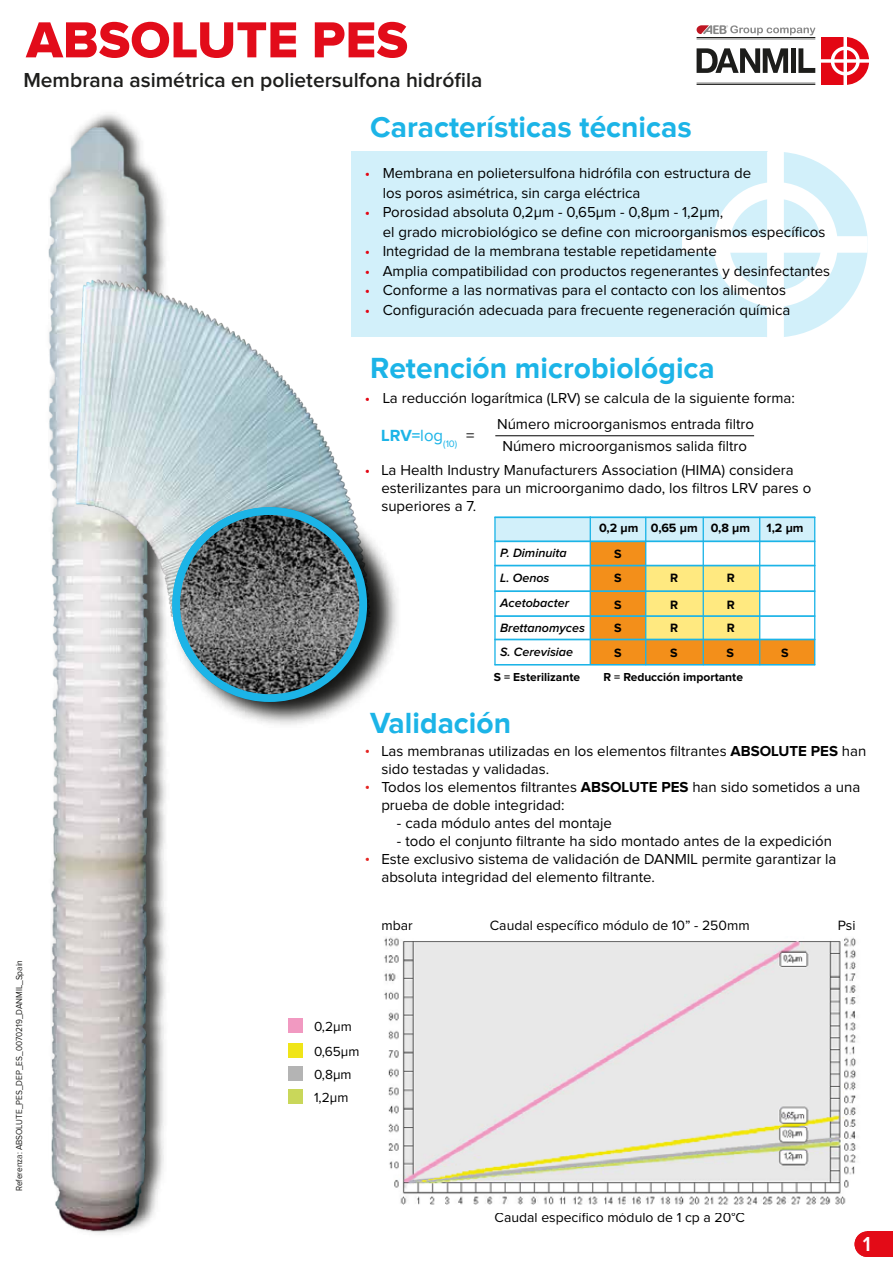
<style>
.page{position:relative;width:893px;height:1263px;background:#fff}
.page>*{position:absolute;margin:0;border:0;box-sizing:border-box;transform-origin:0 0}
.t1{font:52.5px "Proxima Nova Extrabld";color:#e20c1a}
.t2{font:700 30px "Proxima Nova";color:#1cb4e7}
.t3{font:600 21px "Proxima Nova";color:#1d1d1b}
.t4{font:600 21px "Proxima Nova";color:#fff}
.t5{font:700 16.8px "Proxima Nova";color:#1cb4e7}
.t6{font:15px/19.5px "Proxima Nova";color:#000}
.t7{font:15px/19.5px "Proxima Nova";color:#e30613;text-align:justify}
.t8{font:15px "Proxima Nova";color:#e52421}
.t9{font:13.95px "Proxima Nova";color:#000}
.t10{font:13.65px/24.6px "Proxima Nova";color:#000}
.t11{font:italic 600 12.45px/24.8px "Proxima Nova";color:#000}
.t12{font:700 12.45px/26.2px "Proxima Nova";color:#000}
.t13{font:700 12px "Proxima Nova";color:#000}
.t14{font:9px "Proxima Nova";color:#1d1d1b;scale:.92 1}
.s1{font-weight:400}
.s2{font-weight:400;color:#000}
.s3{font-weight:700}
</style>
<div class="page">
<img style="left:48px;top:114px;width:118px;height:1120px">
<div style="left:351px;top:152px;width:416px;height:185px;background:#d2f0fa"></div>
<svg style="left:682px;top:152px;width:186px;height:185px"></svg>
<hr style="left:495px;top:435px;width:259px;height:1px;background:#000">
<div style="left:590px;top:541px;width:56px;height:98px;background:#f38f1a"></div>
<div style="left:495px;top:517px;width:320px;height:24px;background:#d2f0fa"></div>
<div style="left:645px;top:566px;width:58px;height:73px;background:#ffe980"></div>
<div style="left:703px;top:566px;width:56px;height:73px;background:#ffe980"></div>
<div style="left:590px;top:639px;width:225px;height:26px;background:#f38f1a"></div>
<hr style="left:494px;top:517px;width:2px;height:148px;background:#1cb4e7">
<hr style="left:645px;top:517px;width:1px;height:148px;background:#1cb4e7">
<hr style="left:703px;top:517px;width:1px;height:148px;background:#1cb4e7">
<hr style="left:814px;top:517px;width:1px;height:148px;background:#1cb4e7">
<hr style="left:759px;top:517px;width:1px;height:148px;background:#1cb4e7">
<hr style="left:495px;top:565px;width:320px;height:1px;background:#1cb4e7">
<hr style="left:495px;top:540px;width:320px;height:2px;background:#1cb4e7">
<hr style="left:495px;top:516px;width:320px;height:2px;background:#1cb4e7">
<hr style="left:495px;top:590px;width:320px;height:2px;background:#1cb4e7">
<hr style="left:495px;top:615px;width:320px;height:2px;background:#1cb4e7">
<hr style="left:495px;top:639px;width:320px;height:1px;background:#1cb4e7">
<hr style="left:495px;top:664px;width:320px;height:1px;background:#1cb4e7">
<hr style="left:590px;top:517px;width:1px;height:147px;background:#1cb4e7">
<div style="left:288px;top:1018px;width:15px;height:15px;background:#f199c1"></div>
<div style="left:288px;top:1043px;width:15px;height:15px;background:#f0e518"></div>
<div style="left:288px;top:1066px;width:15px;height:15px;background:#b4b4b4"></div>
<div style="left:288px;top:1089px;width:15px;height:15px;background:#c9d75a"></div>
<img style="left:59px;top:275px;width:285px;height:341px">
<svg style="left:697px;top:25px;width:118px;height:10px"></svg>
<div style="left:821px;top:37px;width:24px;height:48px;background:#e30613"></div>
<div style="left:821px;top:37px;width:48px;height:48px;background:#e30613;border-radius:24px"></div>
<svg style="left:843px;top:35px;width:4px;height:52px"></svg>
<svg style="left:820px;top:59px;width:51px;height:4px"></svg>
<svg style="left:831px;top:46px;width:29px;height:29px"></svg>
<hr style="left:697px;top:37px;width:118px;height:1px;background:#1d1d1b">
<hr style="left:697px;top:39px;width:118px;height:1px;background:#1d1d1b">
<hr style="left:697px;top:84px;width:118px;height:1px;background:#1d1d1b">
<hr style="left:697px;top:82px;width:118px;height:1px;background:#1d1d1b">
<svg style="left:697px;top:48px;width:91px;height:25px"></svg>
<svg style="left:798px;top:48px;width:17px;height:25px"></svg>
<div style="left:791px;top:48px;width:5px;height:25px;background:#1d1d1b"></div>
<img style="left:384px;top:937px;width:472px;height:268px">
<img style="left:164px;top:484px;width:234px;height:251px">
<img style="left:176px;top:511px;width:187px;height:187px;border-radius:93px">
<div style="left:172px;top:507px;width:195px;height:195px;border:8px solid #1cb4e7;border-radius:50%"></div>
<div style="left:867px;top:1231px;width:26px;height:26px;background:#e30b17"></div>
<div style="left:854px;top:1231px;width:26px;height:26px;background:#e30b17;border-radius:50%"></div>
<h1 class="t1" style="left:26px;top:16px;width:383px">ABSOLUTE PES</h1>
<h3 class="t3" style="left:23px;top:70px;width:461px">Membrana asimétrica en polietersulfona hidrófila</h3>
<h2 class="t2" style="left:370px;top:110px;width:323px">Características técnicas</h2>
<p class="t6" style="left:383px;top:164px;width:449px">Membrana en polietersulfona hidrófila con estructura de<br>los poros asimétrica, sin carga eléctrica<br>Porosidad absoluta 0,2µm - 0,65µm - 0,8µm - 1,2µm,<br>el grado microbiológico se define con microorganismos específicos Integridad de la membrana testable repetidamente<br>Amplia compatibilidad con productos regenerantes y desinfectantes Conforme a las normativas para el contacto con los alimentos Configuración adecuada para frecuente regeneración química</p>
<h2 class="t2" style="left:370px;top:351px;width:346px">Retención microbiológica</h2>
<p class="t6" style="left:383px;top:389px;width:414px">La reducción logarítmica (LRV) se calcula de la siguiente forma:</p>
<p class="t7" style="left:365px;top:164px;width:7px">•</p>
<p class="t7" style="left:365px;top:203px;width:7px">•</p>
<p class="t7" style="left:365px;top:242px;width:7px">• • • •</p>
<p class="t7" style="left:365px;top:389px;width:7px">•</p>
<p class="t7" style="left:365px;top:461px;width:7px">•</p>
<p class="t5" style="left:381px;top:428px;width:95px">LRV=<span class="s1">log</span><sub>(10)</sub> <span class="s2">=</span></p>
<p class="t6" style="left:497px;top:413px;width:258px;line-height:22.2px;text-align:center">Número microorganismos entrada filtro<br>Número microorganismos salida filtro</p>
<p class="t6" style="left:381px;top:462px;width:431px;line-height:18px">La Health Industry Manufacturers Association (HIMA) considera esterilizantes para un microorganimo dado, los filtros LRV pares o superiores a 7.</p>
<p class="t11" style="left:500px;top:541px;width:86px">P. Diminuita<br>L. Oenos<br>Acetobacter<br>Brettanomyces<br>S. Cerevisiae</p>
<p class="t12" style="left:599px;top:516px;width:152px">0,2 µm 0,65 µm 0,8 µm</p>
<p class="t12" style="left:767px;top:516px;width:38px">1,2 µm</p>
<p class="t12" style="left:614px;top:542px;width:9px;line-height:24.3px">S<br>S</p>
<p class="t12" style="left:614px;top:593px;width:9px;line-height:23.4px">S<br>S</p>
<p class="t12" style="left:614px;top:640px;width:9px">S</p>
<p class="t12" style="left:670px;top:566px;width:10px">R<br>R</p>
<p class="t12" style="left:670px;top:616px;width:10px;line-height:24.8px">R<br>S</p>
<p class="t12" style="left:727px;top:566px;width:10px">R<br>R</p>
<p class="t12" style="left:726px;top:616px;width:10px;line-height:24.8px">R<br>S</p>
<p class="t12" style="left:781px;top:640px;width:9px">S</p>
<p class="t13" style="left:494px;top:671px;width:88px">S = Esterilizante</p>
<p class="t13" style="left:603px;top:672px;width:141px">R = Reducción importante</p>
<h2 class="t2" style="left:370px;top:706px;width:143px">Validación</h2>
<p class="t6" style="left:381px;top:743px;width:486px;line-height:18px">Las membranas utilizadas en los elementos filtrantes <span class="s3">ABSOLUTE PES</span> han sido testadas y validadas.<br>Todos los elementos filtrantes <span class="s3">ABSOLUTE PES</span> han sido sometidos a una prueba de doble integridad:</p>
<p class="t6" style="left:397px;top:814px;width:216px">- cada módulo antes del montaje</p>
<p class="t6" style="left:381px;top:833px;width:457px;line-height:18px;text-indent:16px">- todo el conjunto filtrante ha sido montado antes de la expedición<br>Este exclusivo sistema de validación de DANMIL permite garantizar la absoluta integridad del elemento filtrante.</p>
<p class="t8" style="left:365px;top:743px;width:7px">•</p>
<p class="t8" style="left:365px;top:779px;width:7px">•</p>
<p class="t8" style="left:365px;top:851px;width:7px">•</p>
<p class="t14" style="left:14px;top:1191px;width:252px;rotate:-90deg">Referenza: ABSOLUTE_PES_DEP_ES_0070219_DANMIL_Spain</p>
<p class="t9" style="left:382px;top:918px;width:33px">mbar</p>
<p class="t9" style="left:490px;top:918px;width:261px">Caudal específico módulo de 10” - 250mm</p>
<p class="t9" style="left:838px;top:918px;width:19px">Psi</p>
<p class="t10" style="left:314px;top:1015px;width:47px">0,2µm<br>0,65µm</p>
<p class="t10" style="left:314px;top:1063px;width:39px;line-height:23.1px">0,8µm<br>1,2µm</p>
<p class="t9" style="left:495px;top:1211px;width:252px">Caudal específico módulo de 1 cp a 20°C</p>
<h3 class="t4" style="left:863px;top:1234px;width:9px">1</h3>
</div>
